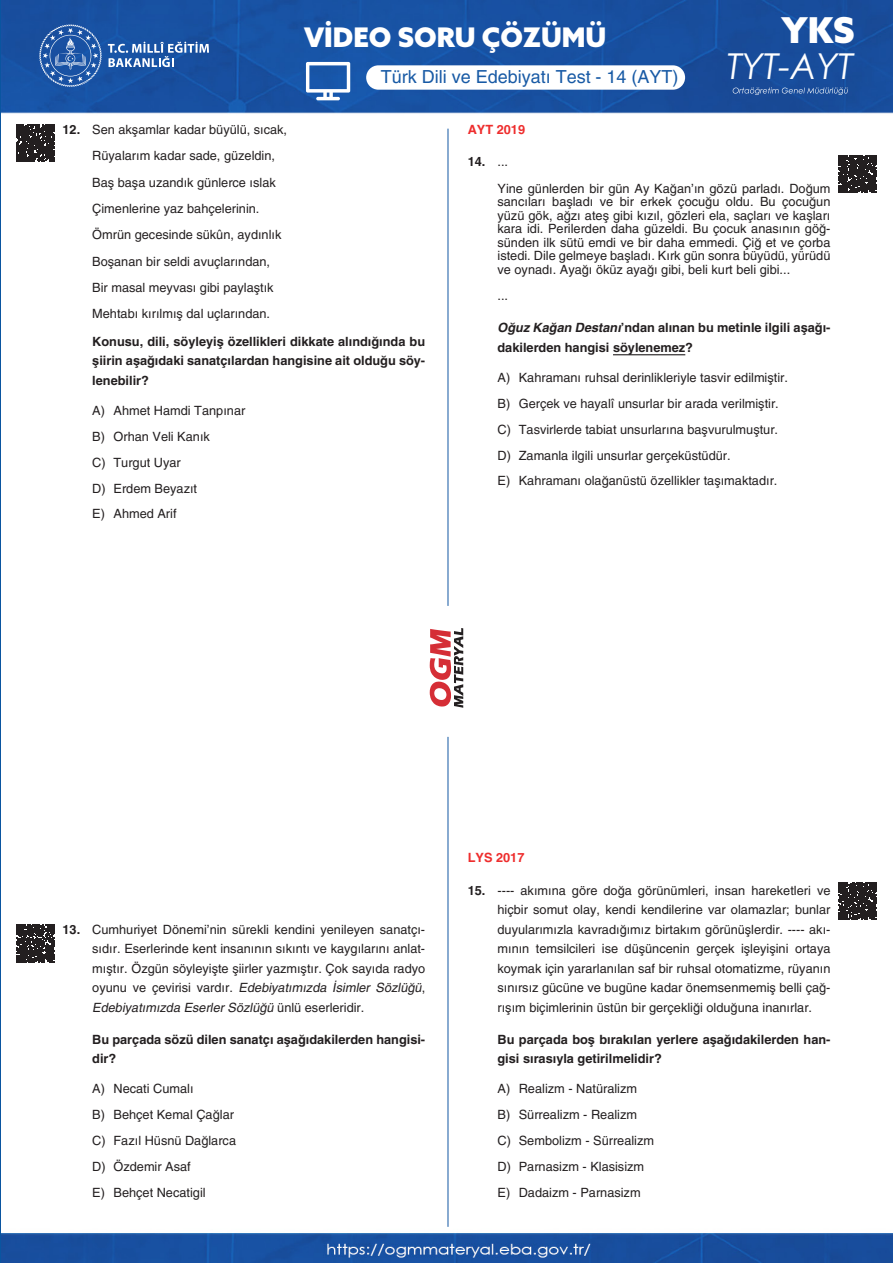
<style>
.page{position:relative;width:893px;height:1263px;background:#fff}
.page>*{position:absolute;margin:0;border:0;box-sizing:border-box;transform-origin:0 0}
.t1{font:italic 35.7px "Century Gothic";color:#fff}
.t2{font:900 35.7px "Azo Sans";color:#fff}
.t3{font:900 27px "Azo Sans";color:#fff}
.t4{font:18px "Helveticasinav";color:#185aa5}
.SORU__Y{font:12.75px/19.5px "Helveticasinav";color:#231f20;text-align:justify}
.SORU__Y-2{font:700 12.75px/19.5px "Helveticasinav";color:#231f20}
.SORU__Y-3{font:700 12.75px "Helveticasinav";color:#ee2d2d}
.s1{font-weight:700}
.s2{font-weight:400}
.s3{font-style:italic}
</style>
<div class="page">
<img style="left:2px;top:0;width:891px;height:1263px">
<hr style="left:448px;top:129px;width:1px;height:477px;background:#1358a3">
<hr style="left:448px;top:737px;width:1px;height:490px;background:#1358a3">
<svg style="left:39px;top:24px;width:63px;height:63px;background:#3a6bb0"></svg>
<svg style="left:108px;top:42px;width:101px;height:25px;background:#5781bb"></svg>
<svg style="left:430px;top:627px;width:33px;height:81px"></svg>
<div style="left:366px;top:65px;width:319px;height:25px;background:#fff;border-radius:12px"></div>
<svg style="left:306px;top:62px;width:44px;height:38px"></svg>
<svg style="left:733px;top:87px;width:115px;height:8px"></svg>
<hr style="left:613px;top:354px;width:72px;height:1px;background:#231f20">
<svg style="left:16px;top:124px;width:38px;height:38px"></svg>
<svg style="left:16px;top:925px;width:38px;height:37px"></svg>
<svg style="left:839px;top:155px;width:38px;height:38px"></svg>
<svg style="left:839px;top:882px;width:38px;height:38px"></svg>
<h2 class="t3" style="left:304px;top:19px;width:304px">VİDEO SORU ÇÖZÜMÜ</h2>
<h3 class="t4" style="left:381px;top:67px;width:299px">Türk Dili ve Edebiyatı Test - 14 (AYT)</h3>
<h1 class="t2" style="left:781px;top:6px;width:75px">YKS</h1>
<h1 class="t1" style="left:727px;top:41px;width:128px">TYT-AYT</h1>
<p class="SORU__Y" style="left:63px;top:120px;width:226px"><span class="s1">12.</span> Sen akşamlar kadar büyülü, sıcak,</p>
<p class="SORU__Y" style="left:92px;top:146px;width:184px">Rüyalarım kadar sade, güzeldin,</p>
<p class="SORU__Y" style="left:92px;top:173px;width:185px">Baş başa uzandık günlerce ıslak</p>
<p class="SORU__Y" style="left:92px;top:199px;width:169px">Çimenlerine yaz bahçelerinin.</p>
<p class="SORU__Y" style="left:92px;top:225px;width:191px">Ömrün gecesinde sükûn, aydınlık</p>
<p class="SORU__Y" style="left:92px;top:251px;width:179px">Boşanan bir seldi avuçlarından,</p>
<p class="SORU__Y" style="left:92px;top:278px;width:183px">Bir masal meyvası gibi paylaştık</p>
<p class="SORU__Y" style="left:92px;top:304px;width:179px">Mehtabı kırılmış dal uçlarından.</p>
<p class="SORU__Y-2" style="left:92px;top:332px;width:334px;text-align:justify">Konusu, dili, söyleyiş özellikleri dikkate alındığında bu şiirin aşağıdaki sanatçılardan hangisine ait olduğu söy&shy;lenebilir?</p>
<p class="SORU__Y" style="left:92px;top:401px;width:155px">A) Ahmet Hamdi Tanpınar</p>
<p class="SORU__Y" style="left:92px;top:427px;width:119px">B) Orhan Veli Kanık</p>
<p class="SORU__Y" style="left:92px;top:452px;width:90px">C) Turgut Uyar</p>
<p class="SORU__Y" style="left:92px;top:478px;width:106px">D) Erdem Beyazıt</p>
<p class="SORU__Y" style="left:92px;top:504px;width:86px">E) Ahmed Arif</p>
<p class="SORU__Y-3" style="left:468px;top:122px;width:59px">AYT 2019</p>
<p class="SORU__Y-2" style="left:468px;top:152px;width:42px">14. <span class="s2">...</span></p>
<p class="SORU__Y" style="left:497px;top:182px;width:334px;line-height:13.5px">Yine günlerden bir gün Ay Kağan’ın gözü parladı. Doğum sancıları başladı ve bir erkek çocuğu oldu. Bu çocuğun yüzü gök, ağzı ateş gibi kızıl, gözleri ela, saçları ve kaşları kara idi. Perilerden daha güzeldi. Bu çocuk anasının göğ&shy;sünden ilk sütü emdi ve bir daha emmedi. Çiğ et ve çorba istedi. Dile gelmeye başladı. Kırk gün sonra büyüdü, yürüdü ve oynadı. Ayağı öküz ayağı gibi, beli kurt beli gibi...</p>
<p class="SORU__Y" style="left:497px;top:286px;width:12px">...</p>
<p class="SORU__Y-2" style="left:497px;top:318px;width:334px"><span class="s3">OğuzKağan Destanı</span>’ndan alınan bu metinle ilgili aşağı&shy;dakilerden hangisi söylenemez?</p>
<p class="SORU__Y" style="left:497px;top:368px;width:292px">A) Kahramanı ruhsal derinlikleriyle tasvir edilmiştir.</p>
<p class="SORU__Y" style="left:497px;top:394px;width:283px">B) Gerçek ve hayalî unsurlar bir arada verilmiştir.</p>
<p class="SORU__Y" style="left:497px;top:419px;width:282px">C) Tasvirlerde tabiat unsurlarına başvurulmuştur.</p>
<p class="SORU__Y" style="left:497px;top:445px;width:235px">D) Zamanla ilgili unsurlar gerçeküstüdür.</p>
<p class="SORU__Y" style="left:497px;top:471px;width:281px">E) Kahramanı olağanüstü özellikler taşımaktadır.</p>
<p class="SORU__Y" style="left:92px;top:919px;width:334px;text-indent:-30px"><span class="s1">13.</span> Cumhuriyet Dönemi’nin sürekli kendini yenileyen sanatçı&shy;sıdır. Eserlerinde kent insanının sıkıntı ve kaygılarını anlat&shy;mıştır. Özgün söyleyişte şiirler yazmıştır. Çok sayıda radyo oy u n u ve ç ev i r i s i va rd ı r . <span class="s3">Edebiyatımızda İsimler Sözlüğü</span>, <span class="s3">Edebiyatımızda EserlerSözlüğü</span> ü n l ü e s e r l e r i d i r .</p>
<p class="SORU__Y-2" style="left:92px;top:1030px;width:334px">Bu parçada sözü dilen sanatçı aşağıdakilerden hangisi&shy;dir?</p>
<p class="SORU__Y" style="left:92px;top:1079px;width:103px">A) Necati Cumalı</p>
<p class="SORU__Y" style="left:92px;top:1105px;width:143px">B) Behçet Kemal Çağlar</p>
<p class="SORU__Y" style="left:92px;top:1131px;width:145px">C) Fazıl Hüsnü Dağlarca</p>
<p class="SORU__Y" style="left:92px;top:1157px;width:100px">D) Özdemir Asaf</p>
<p class="SORU__Y" style="left:92px;top:1183px;width:115px">E) Behçet Necatigil</p>
<p class="SORU__Y-3" style="left:468px;top:850px;width:58px">LYS 2017</p>
<p class="SORU__Y" style="left:497px;top:880px;width:334px;text-indent:-30px"><span class="s1">15.</span> ---- akımına göre doğa görünümleri, insan hareketleri ve hiçbir somut olay, kendi kendilerine var olamazlar; bunlar duyularımızla kavradığımız birtakım görünüşlerdir. ---- akı&shy;mının temsilcileri ise düşüncenin gerçek işleyişini ortaya koymak için yararlanılan saf bir ruhsal otomatizme, rüyanın sınırsız gücüne ve bugüne kadar önemsenmemiş belli çağ&shy;rışım biçimlerinin üstün bir gerçekliği olduğuna inanırlar.</p>
<p class="SORU__Y-2" style="left:497px;top:1030px;width:334px">Bu parçada boş bırakılan yerlere aşağıdakilerden han&shy;gisi sırasıyla getirilmelidir?</p>
<p class="SORU__Y" style="left:497px;top:1079px;width:141px">A) Realizm - Natüralizm</p>
<p class="SORU__Y" style="left:497px;top:1105px;width:141px">B) Sürrealizm - Realizm</p>
<p class="SORU__Y" style="left:497px;top:1131px;width:158px">C) Sembolizm - Sürrealizm</p>
<p class="SORU__Y" style="left:497px;top:1157px;width:148px">D) Parnasizm - Klasisizm</p>
<p class="SORU__Y" style="left:497px;top:1183px;width:145px">E) Dadaizm - Parnasizm</p>
</div>
